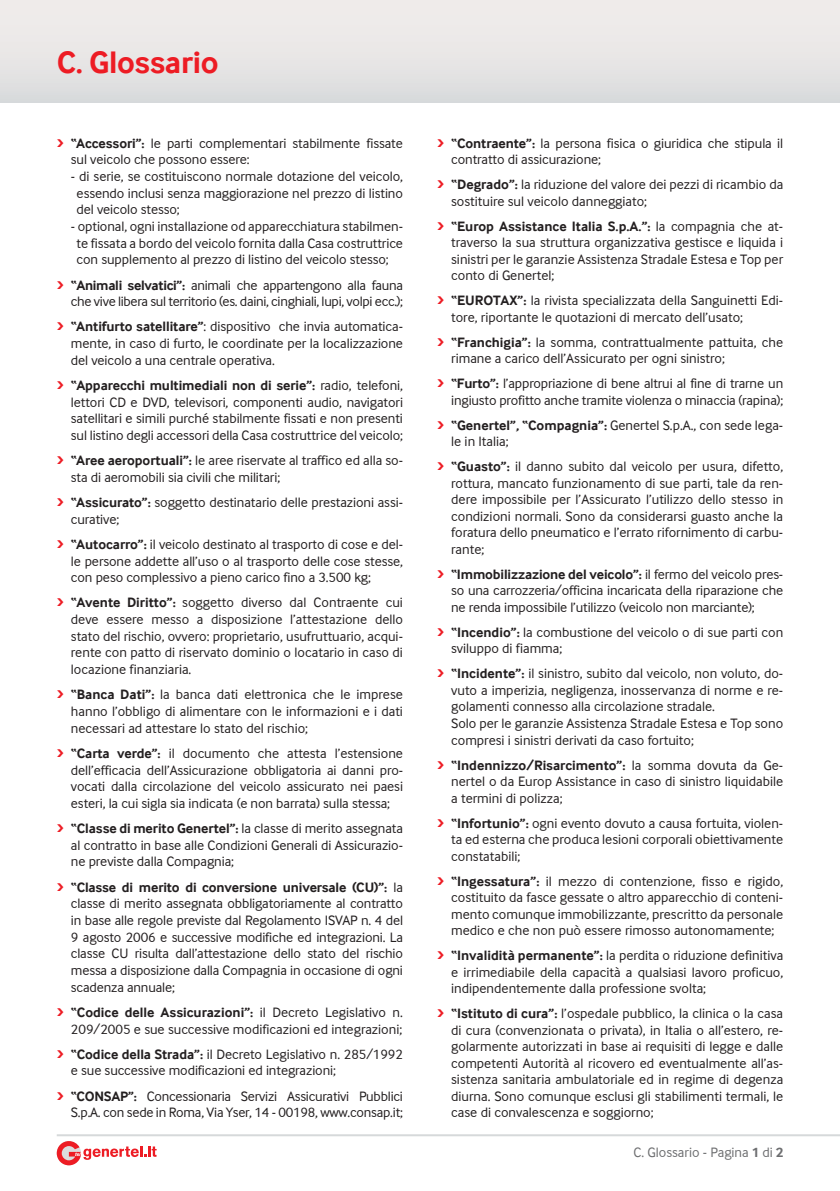
<style>
.page{position:relative;width:840px;height:1191px;background:#fff}
.page>*{position:absolute;margin:0;border:0;box-sizing:border-box;transform-origin:0 0}
.t1{font:700 32px "Inter Face Da Ma";letter-spacing:-.01em;color:#ed1c24}
.t2{font:14px/16.6px "Inter Face Da Ma";letter-spacing:-.005em;color:#231f20;text-align:justify}
.t3{font:14px "Inter Face Da Ma";color:#6d6e70}
.s1{color:#ed1c24}
.s2{font-weight:700}
</style>
<div class="page">
<div style="left:0;top:0;width:839px;height:102px;background:linear-gradient(to bottom,#f3eeed,#dcddde)"></div>
<hr style="left:57px;top:1134px;width:782px;height:2px;background:#d6d9da">
<svg style="left:57px;top:1141px;width:99px;height:24px"></svg>
<h1 class="t1" style="left:57px;top:44px;width:163px">C. Glossario</h1>
<p class="t2" style="left:71px;top:135px;width:333px;text-indent:-14px"><span class="s1">❯</span> <span class="s2">“Accessori”:</span> le parti complementari stabilmente fissate sul veicolo che possono essere:</p>
<p class="t2" style="left:77px;top:168px;width:328px;text-indent:-6px">- di serie, se costituiscono normale dotazione del veicolo, essendo inclusi senza maggiorazione nel prezzo di listino del veicolo stesso;</p>
<p class="t2" style="left:77px;top:218px;width:328px;text-indent:-6px">- optional, ogni installazione od apparecchiatura stabilmen&shy;te fissata a bordo del veicolo fornita dalla Casa costruttrice con supplemento al prezzo di listino del veicolo stesso;</p>
<p class="t2" style="left:57px;top:276px;width:348px;text-align:right"><span class="s1">❯</span> <span class="s2">“Animali selvatici”:</span> animali che appartengono alla fauna che vive libera sul territorio (es. daini, cinghiali, lupi, volpi ecc.);</p>
<p class="t2" style="left:71px;top:318px;width:333px;text-indent:-14px"><span class="s1">❯</span> <span class="s2">“Antifurto satellitare”</span>: dispositivo che invia automatica&shy;mente, in caso di furto, le coordinate per la localizzazione del veicolo a una centrale operativa.</p>
<p class="t2" style="left:71px;top:377px;width:333px;text-indent:-14px"><span class="s1">❯</span> <span class="s2">“Apparecchi multimediali non di serie”:</span> radio, telefoni, lettori CD e DVD, televisori, componenti audio, navigatori satellitari e simili purché stabilmente fissati e non presenti sul listino degli accessori della Casa costruttrice del veicolo;</p>
<p class="t2" style="left:71px;top:452px;width:333px;text-indent:-14px"><span class="s1">❯</span> <span class="s2">“Aree aeroportuali”:</span> le aree riservate al traffico ed alla so&shy;sta di aeromobili sia civili che militari;</p>
<p class="t2" style="left:71px;top:494px;width:333px;text-indent:-14px"><span class="s1">❯</span> <span class="s2">“Assicurato”:</span> soggetto destinatario delle prestazioni assi&shy;curative;</p>
<p class="t2" style="left:71px;top:536px;width:333px;text-indent:-14px"><span class="s1">❯</span> <span class="s2">“Autocarro”:</span> il veicolo destinato al trasporto di cose e del&shy;le persone addette all’uso o al trasporto delle cose stesse, con peso complessivo a pieno carico fino a 3.500 kg;</p>
<p class="t2" style="left:71px;top:594px;width:333px;text-indent:-14px"><span class="s1">❯</span> <span class="s2">“Avente Diritto”:</span> soggetto diverso dal Contraente cui deve essere messo a disposizione l’attestazione dello stato del rischio, ovvero: proprietario, usufruttuario, acqui&shy;rente con patto di riservato dominio o locatario in caso di locazione finanziaria.</p>
<p class="t2" style="left:71px;top:686px;width:333px;text-indent:-14px"><span class="s1">❯</span> <span class="s2">“Banca Dati”:</span> la banca dati elettronica che le imprese hanno l’obbligo di alimentare con le informazioni e i dati necessari ad attestare lo stato del rischio;</p>
<p class="t2" style="left:71px;top:745px;width:333px;text-indent:-14px"><span class="s1">❯</span> <span class="s2">“Carta verde”:</span> il documento che attesta l’estensione dell’efficacia dell’Assicurazione obbligatoria ai danni pro&shy;vocati dalla circolazione del veicolo assicurato nei paesi esteri, la cui sigla sia indicata (e non barrata) sulla stessa;</p>
<p class="t2" style="left:71px;top:820px;width:333px;text-indent:-14px"><span class="s1">❯</span> <span class="s2">“Classe di merito Genertel”:</span> la classe di merito assegnata al contratto in base alle Condizioni Generali di Assicurazio&shy;ne previste dalla Compagnia;</p>
<p class="t2" style="left:71px;top:878px;width:333px;text-indent:-14px"><span class="s1">❯</span> <span class="s2">“Classe di merito di conversione universale (CU)”:</span> la classe di merito assegnata obbligatoriamente al contratto in base alle regole previste dal Regolamento ISVAP n. 4 del 9 agosto 2006 e successive modifiche ed integrazioni. La classe CU risulta dall’attestazione dello stato del rischio messa a disposizione dalla Compagnia in occasione di ogni scadenza annuale;</p>
<p class="t2" style="left:57px;top:1003px;width:347px;text-align:right"><span class="s1">❯</span> <span class="s2">“Codice delle Assicurazioni”:</span> il Decreto Legislativo n.<br>209/2005 e sue successive modificazioni ed integrazioni;</p>
<p class="t2" style="left:71px;top:1045px;width:333px;text-indent:-14px"><span class="s1">❯</span> <span class="s2">“Codice della Strada”:</span> il Decreto Legislativo n. 285/1992 e sue successive modificazioni ed integrazioni;</p>
<p class="t2" style="left:57px;top:1087px;width:347px;text-align:right"><span class="s1">❯</span> <span class="s2">“CONSAP”:</span> Concessionaria Servizi Assicurativi Pubblici<br>S.p.A. con sede in Roma, Via Yser, 14 - 00198, www.consap.it;</p>
<p class="t2" style="left:451px;top:135px;width:333px;text-indent:-14px"><span class="s1">❯</span> <span class="s2">“Contraente”:</span> la persona fisica o giuridica che stipula il contratto di assicurazione;</p>
<p class="t2" style="left:451px;top:176px;width:333px;text-indent:-14px"><span class="s1">❯</span> <span class="s2">“Degrado”:</span> la riduzione del valore dei pezzi di ricambio da sostituire sul veicolo danneggiato;</p>
<p class="t2" style="left:451px;top:218px;width:333px;text-indent:-14px"><span class="s1">❯</span> <span class="s2">“Europ Assistance Italia S.p.A.”:</span> la compagnia che at&shy;traverso la sua struttura organizzativa gestisce e liquida i sinistri per le garanzie Assistenza Stradale Estesa e Top per conto di Genertel;</p>
<p class="t2" style="left:451px;top:292px;width:333px;text-indent:-14px"><span class="s1">❯</span> <span class="s2">“EUROTAX”:</span> la rivista specializzata della Sanguinetti Edi&shy;tore, riportante le quotazioni di mercato dell’usato;</p>
<p class="t2" style="left:451px;top:334px;width:333px;text-indent:-14px"><span class="s1">❯</span> <span class="s2">“Franchigia”:</span> la somma, contrattualmente pattuita, che rimane a carico dell’Assicurato per ogni sinistro;</p>
<p class="t2" style="left:437px;top:375px;width:347px;text-align:right"><span class="s1">❯</span> <span class="s2">“Furto”:</span> l’appropriazione di bene altrui al fine di trarne un ingiusto profitto anche tramite violenza o minaccia (rapina);</p>
<p class="t2" style="left:451px;top:417px;width:333px;text-indent:-14px"><span class="s1">❯</span> <span class="s2">“Genertel”, “Compagnia”:</span> Genertel S.p.A., con sede lega&shy;le in Italia;</p>
<p class="t2" style="left:451px;top:458px;width:333px;text-indent:-14px"><span class="s1">❯</span> <span class="s2">“Guasto”:</span> il danno subito dal veicolo per usura, difetto, rottura, mancato funzionamento di sue parti, tale da ren&shy;dere impossibile per l’Assicurato l’utilizzo dello stesso in condizioni normali. Sono da considerarsi guasto anche la foratura dello pneumatico e l’errato rifornimento di carbu&shy;rante;</p>
<p class="t2" style="left:451px;top:566px;width:333px;text-indent:-14px"><span class="s1">❯</span> <span class="s2">“Immobilizzazione del veicolo”:</span> il fermo del veicolo pres&shy;so una carrozzeria/officina incaricata della riparazione che ne renda impossibile l’utilizzo (veicolo non marciante);</p>
<p class="t2" style="left:451px;top:624px;width:333px;text-indent:-14px"><span class="s1">❯</span> <span class="s2">“Incendio”:</span> la combustione del veicolo o di sue parti con sviluppo di fiamma;</p>
<p class="t2" style="left:451px;top:665px;width:333px;text-align:left;text-indent:-14px"><span class="s1">❯</span> <span class="s2">“Incidente”:</span> il sinistro, subito dal veicolo, non voluto, do&shy;vuto a imperizia, negligenza, inosservanza di norme e re&shy;golamenti connesso alla circolazione stradale.<br>Solo per le garanzie Assistenza Stradale Estesa e Top sono compresi i sinistri derivati da caso fortuito;</p>
<p class="t2" style="left:451px;top:756px;width:333px;text-indent:-14px"><span class="s1">❯</span> <span class="s2">“Indennizzo/Risarcimento”:</span> la somma dovuta da Ge&shy;nertel o da Europ Assistance in caso di sinistro liquidabile a termini di polizza;</p>
<p class="t2" style="left:451px;top:814px;width:333px;text-indent:-14px"><span class="s1">❯</span> <span class="s2">“Infortunio”:</span> ogni evento dovuto a causa fortuita, violen&shy;ta ed esterna che produca lesioni corporali obiettivamente constatabili;</p>
<p class="t2" style="left:451px;top:872px;width:333px;text-indent:-14px"><span class="s1">❯</span> <span class="s2">“Ingessatura”:</span> il mezzo di contenzione, fisso e rigido, costituito da fasce gessate o altro apparecchio di conteni&shy;mento comunque immobilizzante, prescritto da personale medico e che non può essere rimosso autonomamente;</p>
<p class="t2" style="left:451px;top:947px;width:333px;text-indent:-14px"><span class="s1">❯</span> <span class="s2">“Invalidità permanente”:</span> la perdita o riduzione definitiva e irrimediabile della capacità a qualsiasi lavoro proficuo, indipendentemente dalla professione svolta;</p>
<p class="t2" style="left:451px;top:1005px;width:333px;text-indent:-14px"><span class="s1">❯</span> <span class="s2">“Istituto di cura”:</span> l’ospedale pubblico, la clinica o la casa di cura (convenzionata o privata), in Italia o all’estero, re&shy;golarmente autorizzati in base ai requisiti di legge e dalle competenti Autorità al ricovero ed eventualmente all’as&shy;sistenza sanitaria ambulatoriale ed in regime di degenza diurna. Sono comunque esclusi gli stabilimenti termali, le case di convalescenza e soggiorno;</p>
<p class="t3" style="left:633px;top:1144px;width:151px">C. Glossario - Pagina <span class="s2">1</span> di <span class="s2">2</span></p>
</div>
